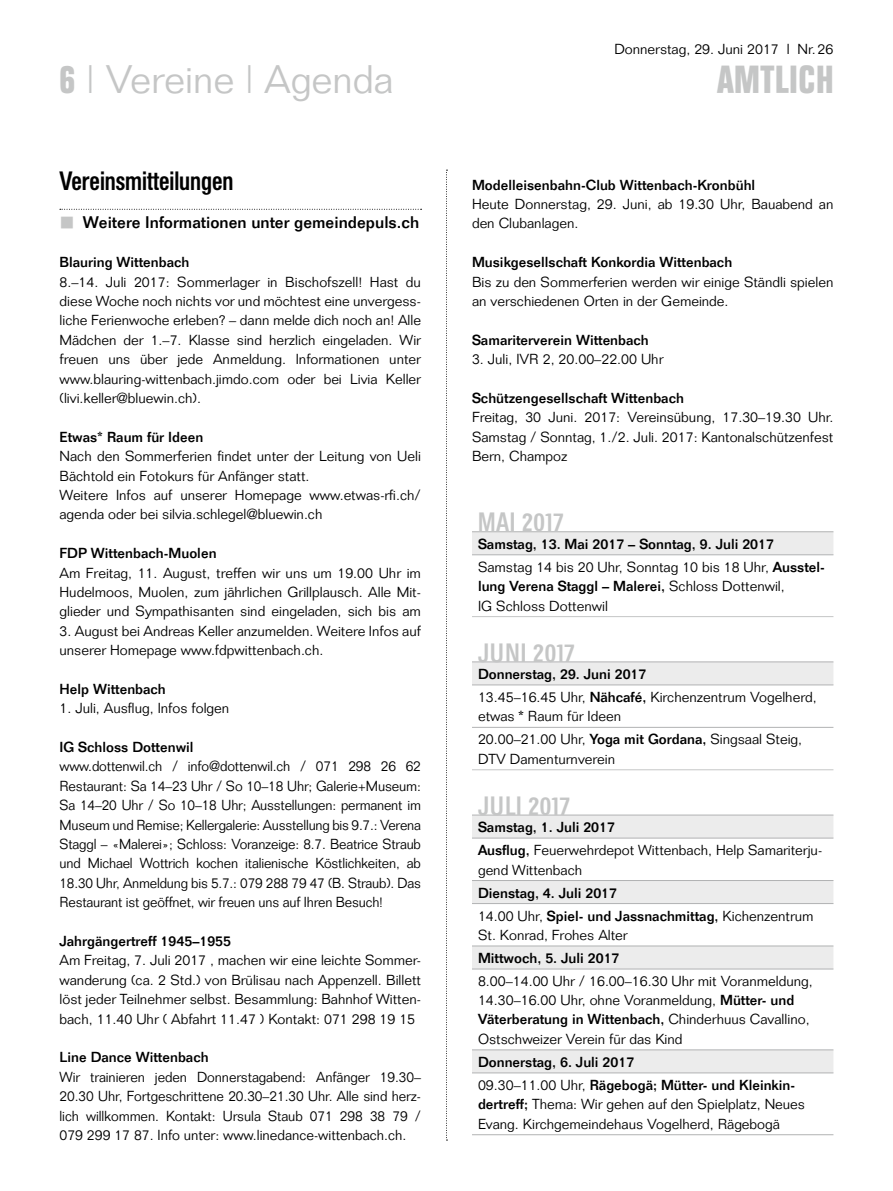
<style>
.page{position:relative;width:893px;height:1191px;background:#fff}
.page>*{position:absolute;margin:0;border:0;box-sizing:border-box;transform-origin:0 0}
.t1{font:300 39px "Folio";color:#c5c6c6}
.t2{font:700 39px "Folio Condensed BQ";letter-spacing:.025em;color:#c5c6c6}
.t3{font:500 26.25px "Folio Condensed BQ";color:#000}
.t4{font:500 26.25px "Folio Condensed BQ";letter-spacing:.01em;color:#c5c6c6}
.t5{font:500 26.25px "Folio Condensed BQ";letter-spacing:.03em;color:#c5c6c6}
.t6{font:500 16.5px "Folio";color:#000}
.t7{font:300 14.25px/19.4px "Folio";color:#000}
.t8{font:500 14.25px/23.1px "Folio";color:#000}
.s1{font-family:"Folio Condensed BQ";font-weight:700}
.s2{font-weight:300}
.s3{font-weight:500}
</style>
<div class="page">
<svg style="left:446px;top:170px;width:1px;height:970px"></svg>
<svg style="left:472px;top:532px;width:361px;height:540px"></svg>
<hr style="left:472px;top:531px;width:361px;height:1px;background:#b1b2b3">
<hr style="left:472px;top:661px;width:361px;height:1px;background:#b1b2b3">
<hr style="left:472px;top:684px;width:361px;height:1px;background:#b1b2b3">
<hr style="left:472px;top:727px;width:361px;height:1px;background:#b1b2b3">
<hr style="left:472px;top:814px;width:361px;height:1px;background:#b1b2b3">
<hr style="left:472px;top:837px;width:361px;height:1px;background:#b1b2b3">
<hr style="left:472px;top:880px;width:361px;height:1px;background:#b1b2b3">
<hr style="left:472px;top:903px;width:361px;height:1px;background:#b1b2b3">
<hr style="left:472px;top:945px;width:361px;height:1px;background:#b1b2b3">
<hr style="left:472px;top:616px;width:361px;height:1px;background:#c5c6c6">
<hr style="left:472px;top:769px;width:361px;height:1px;background:#c5c6c6">
<hr style="left:472px;top:968px;width:361px;height:1px;background:#b1b2b3">
<hr style="left:472px;top:1049px;width:361px;height:1px;background:#b1b2b3">
<hr style="left:472px;top:1072px;width:361px;height:1px;background:#b1b2b3">
<hr style="left:472px;top:1134px;width:361px;height:1px;background:#b1b2b3">
<hr style="left:472px;top:554px;width:361px;height:1px;background:#b1b2b3">
<svg style="left:60px;top:209px;width:362px;height:1px"></svg>
<h1 class="t1" style="left:60px;top:56px;width:335px"><span class="s1">6</span> | Vereine | Agenda</h1>
<h2 class="t3" style="left:60px;top:166px;width:175px">Vereinsmitteilungen</h2>
<p class="t6" style="left:83px;top:213px;width:338px">Weitere Informationen unter gemeindepuls.ch</p>
<p class="t8" style="left:60px;top:250px;width:131px">Blauring Wittenbach</p>
<p class="t7" style="left:60px;top:272px;width:363px;text-align:justify">8.–14. Juli 2017: Sommerlager in Bischofszell! Hast du diese Woche noch nichts vor und möchtest eine unvergess&shy;liche Ferienwoche erleben? – dann melde dich noch an! Alle Mädchen der 1.–7. Klasse sind herzlich eingeladen. Wir freuen uns über jede Anmeldung. Informationen unter www.blauring-wittenbach.jimdo.com oder bei Livia Keller (livi.keller@bluewin.ch).</p>
<p class="t8" style="left:60px;top:425px;width:145px">Etwas* Raum für Ideen</p>
<p class="t7" style="left:60px;top:446px;width:363px">Nach den Sommerferien findet unter der Leitung von Ueli Bächtold ein Fotokurs für Anfänger statt.<br>Weitere Infos auf unserer Homepage www.etwas-rfi.ch/ agenda oder bei silvia.schlegel@bluewin.ch</p>
<p class="t8" style="left:60px;top:541px;width:159px">FDP Wittenbach-Muolen</p>
<p class="t7" style="left:60px;top:563px;width:363px;text-align:justify">Am Freitag, 11. August, treffen wir uns um 19.00 Uhr im Hudelmoos, Muolen, zum jährlichen Grillplausch. Alle Mit&shy;glieder und Sympathisanten sind eingeladen, sich bis am</p>
<p class="t7" style="left:60px;top:621px;width:363px">3. August bei Andreas Keller anzumelden. Weitere Infos auf unserer Homepage www.fdpwittenbach.ch.</p>
<p class="t8" style="left:60px;top:677px;width:108px">Help Wittenbach</p>
<p class="t7" style="left:60px;top:698px;width:171px">1. Juli, Ausflug, Infos folgen</p>
<p class="t8" style="left:60px;top:735px;width:136px">IG Schloss Dottenwil</p>
<p class="t7" style="left:60px;top:756px;width:363px;text-align:justify">www.dottenwil.ch / info@dottenwil.ch / 071 298 26 62<br>Restaurant: Sa 14–23 Uhr / So 10–18 Uhr; Galerie+Museum:<br>Sa 14–20 Uhr / So 10–18 Uhr; Ausstellungen: permanent im Museum und Remise; Kellergalerie: Ausstellung bis 9.7.: Verena Staggl – «Malerei»; Schloss: Voranzeige: 8.7. Beatrice Straub und Michael Wottrich kochen italienische Köstlichkeiten, ab 18.30 Uhr, Anmeldung bis 5.7.: 079 288 79 47 (B. Straub). Das Restaurant ist geöffnet, wir freuen uns auf Ihren Besuch!</p>
<p class="t8" style="left:60px;top:929px;width:173px">Jahrgängertreff 1945–1955</p>
<p class="t7" style="left:60px;top:950px;width:363px;text-align:justify">Am Freitag, 7. Juli 2017 , machen wir eine leichte Sommer&shy;wanderung (ca. 2 Std.) von Brülisau nach Appenzell. Billett löst jeder Teilnehmer selbst. Besammlung: Bahnhof Witten&shy;bach, 11.40 Uhr ( Abfahrt 11.47 ) Kontakt: 071 298 19 15</p>
<p class="t8" style="left:60px;top:1045px;width:151px">Line Dance Wittenbach</p>
<p class="t7" style="left:60px;top:1067px;width:363px;text-align:justify">Wir trainieren jeden Donnerstagabend: Anfänger 19.30– 20.30 Uhr, Fortgeschrittene 20.30–21.30 Uhr. Alle sind herz&shy;lich willkommen. Kontakt: Ursula Staub 071 298 38 79 / 079 299 17 87. Info unter: www.linedance-wittenbach.ch.</p>
<p class="t7" style="left:614px;top:39px;width:221px">Donnerstag, 29. Juni 2017 l Nr.26</p>
<h1 class="t2" style="left:717px;top:58px;width:118px">AMTLICH</h1>
<p class="t8" style="left:472px;top:173px;width:285px">Modelleisenbahn-Club Wittenbach-Kronbühl</p>
<p class="t7" style="left:472px;top:194px;width:363px">Heute Donnerstag, 29. Juni, ab 19.30 Uhr, Bauabend an den Clubanlagen.</p>
<p class="t8" style="left:472px;top:250px;width:262px">Musikgesellschaft Konkordia Wittenbach</p>
<p class="t7" style="left:472px;top:272px;width:363px">Bis zu den Sommerferien werden wir einige Ständli spielen an verschiedenen Orten in der Gemeinde.</p>
<p class="t8" style="left:472px;top:328px;width:178px">Samariterverein Wittenbach</p>
<p class="t7" style="left:472px;top:349px;width:193px">3. Juli, IVR 2, 20.00–22.00 Uhr</p>
<p class="t8" style="left:472px;top:386px;width:213px">Schützengesellschaft Wittenbach</p>
<p class="t7" style="left:472px;top:408px;width:363px;text-align:justify">Freitag, 30 Juni. 2017: Vereinsübung, 17.30–19.30 Uhr.<br>Samstag / Sonntag, 1./2. Juli. 2017: Kantonalschützenfest Bern, Champoz</p>
<h2 class="t4" style="left:478px;top:507px;width:88px">MAI 2017</h2>
<p class="t8" style="left:478px;top:532px;width:348px">Samstag, 13. Mai 2017 – Sonntag, 9. Juli 2017<br><span class="s2">Samstag 14 bis 20 Uhr, Sonntag 10 bis 18 Uhr,</span> Ausstel-</p>
<p class="t7" style="left:478px;top:576px;width:308px"><span class="s3">lung Verena Staggl – Malerei,</span> Schloss Dottenwil,<br>IG Schloss Dottenwil</p>
<h2 class="t5" style="left:478px;top:637px;width:99px">JUNI 2017</h2>
<p class="t7" style="left:478px;top:662px;width:340px;line-height:23.1px"><span class="s3">Donnerstag, 29. Juni 2017<br></span>13.45–16.45 Uhr, <span class="s3">Nähcafé,</span> Kirchenzentrum Vogelherd,</p>
<p class="t7" style="left:478px;top:705px;width:326px;line-height:23.1px">etwas * Raum für Ideen<br>20.00–21.00 Uhr, <span class="s3">Yoga mit Gordana,</span> Singsaal Steig,</p>
<p class="t7" style="left:478px;top:749px;width:139px">DTV Damenturnverein</p>
<h2 class="t4" style="left:478px;top:791px;width:94px">JULI 2017</h2>
<p class="t7" style="left:478px;top:815px;width:346px;line-height:23.1px"><span class="s3">Samstag, 1. Juli 2017<br>Ausflug,</span> Feuerwehrdepot Wittenbach, Help Samariterju-</p>
<p class="t7" style="left:478px;top:860px;width:106px">gend Wittenbach</p>
<p class="t8" style="left:478px;top:880px;width:337px">Dienstag, 4. Juli 2017<br><span class="s2">14.00 Uhr,</span> Spiel- und Jassnachmittag, <span class="s2">Kichenzentrum</span></p>
<p class="t7" style="left:478px;top:925px;width:151px">St. Konrad, Frohes Alter</p>
<p class="t8" style="left:478px;top:946px;width:143px">Mittwoch, 5. Juli 2017</p>
<p class="t7" style="left:478px;top:971px;width:336px">8.00–14.00 Uhr / 16.00–16.30 Uhr mit Voranmeldung, 14.30–16.00 Uhr, ohne Voranmeldung, <span class="s3">Mütter- und Väterberatung in Wittenbach,</span> Chinderhuus Cavallino, Ostschweizer Verein für das Kind</p>
<p class="t8" style="left:478px;top:1050px;width:319px">Donnerstag, 6. Juli 2017<br><span class="s2">09.30–11.00 Uhr,</span> Rägebogä; Mütter- und Kleinkin-</p>
<p class="t7" style="left:478px;top:1094px;width:329px"><span class="s3">dertreff;</span> Thema: Wir gehen auf den Spielplatz, Neues<br>Evang. Kirchgemeindehaus Vogelherd, Rägebogä</p>
</div>
